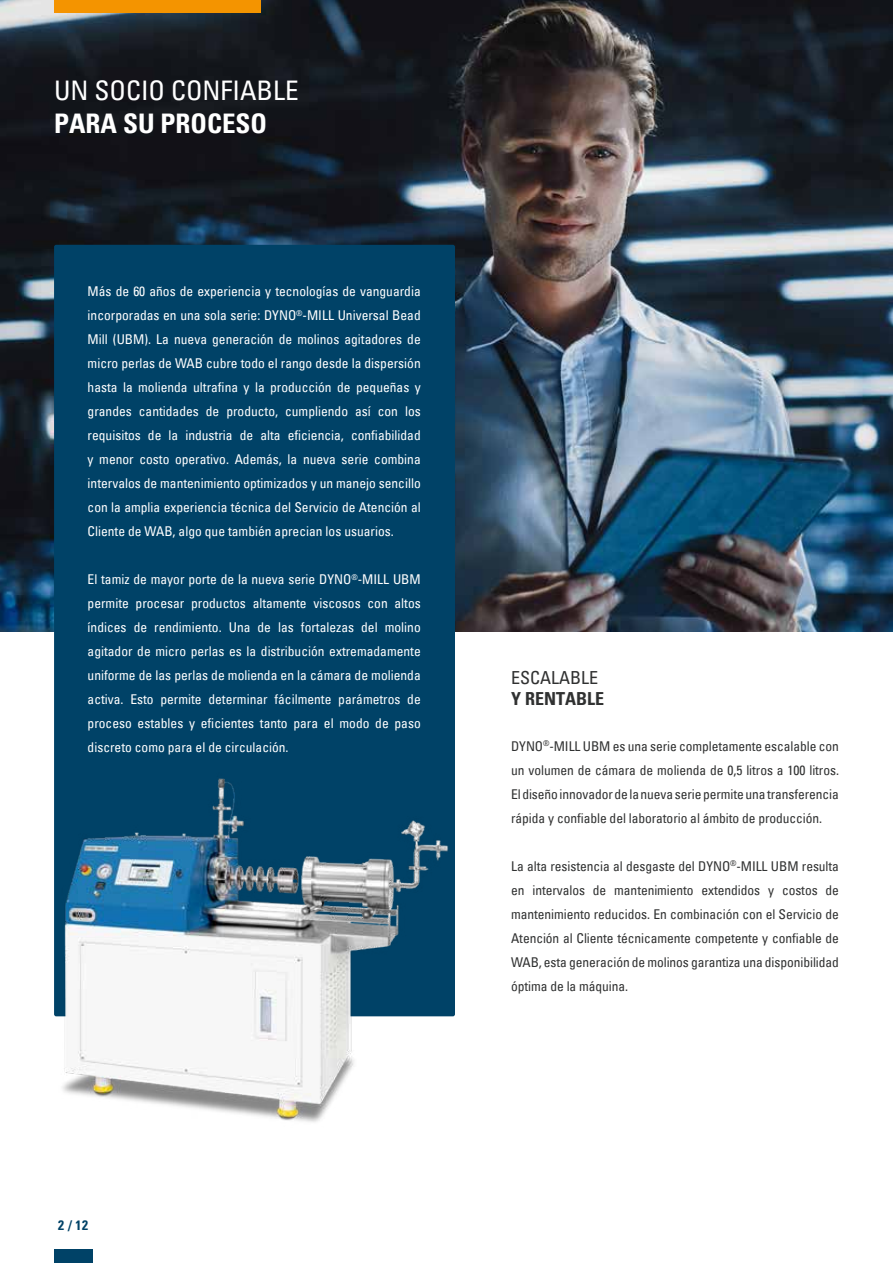
<style>
.page{position:relative;width:893px;height:1263px;background:#fff}
.page>*{position:absolute;margin:0;border:0;box-sizing:border-box;transform-origin:0 0}
.t1{font:condensed 27px "Univers LT";color:#fff}
.t2{font:700 condensed 27px "Univers";color:#fff}
.t3{font:condensed 18px "Univers LT";color:#303131}
.t4{font:700 condensed 18px "Univers";color:#303131}
.t5{font:condensed 13.5px/24px "Univers LT";color:#fff;text-align:justify}
.t6{font:condensed 13.5px/24px "Univers LT";letter-spacing:-.005em;color:#303131;text-align:justify}
.t7{font:700 condensed 13.5px "Univers";color:#004267}
</style>
<div class="page">
<img style="left:0;top:0;width:893px;height:631px">
<div style="left:54px;top:245px;width:401px;height:771px;background:#004267;border-radius:2px"></div>
<div style="left:54px;top:0;width:207px;height:13px;background:#f49400"></div>
<img style="left:54px;top:764px;width:401px;height:358px">
<div style="left:54px;top:1249px;width:38px;height:14px;background:#004267"></div>
<h1 class="t1" style="left:54px;top:75px;width:246px">UN SOCIO CONFIABLE</h1>
<h1 class="t2" style="left:54px;top:112px;width:215px">PARA SU PROCESO</h1>
<p class="t5" style="left:88px;top:279px;width:335px">Más de 60 años de experiencia y tecnologías de vanguardia incorporadas en una sola serie: DYNO<sup>®</sup>-MILL Universal Bead Mill (UBM). La nueva generación de molinos agitadores de micro perlas de WAB cubre todo el rango desde la dispersión hasta la molienda ultrafina y la producción de pequeñas y grandes cantidades de producto, cumpliendo así con los requisitos de la industria de alta eficiencia, confiabilidad y menor costo operativo. Además, la nueva serie combina intervalos de mantenimiento optimizados y un manejo sencillo con la amplia experiencia técnica del Servicio de Atención al Cliente de WAB, algo que también aprecian los usuarios.</p>
<p class="t5" style="left:88px;top:567px;width:335px">El tamiz de mayor porte de la nueva serie DYNO<sup>®</sup>-MILL UBM permite procesar productos altamente viscosos con altos índices de rendimiento. Una de las fortalezas del molino agitador de micro perlas es la distribución extremadamente uniforme de las perlas de molienda en la cámara de molienda activa. Esto permite determinar fácilmente parámetros de proceso estables y eficientes tanto para el modo de paso discreto como para el de circulación.</p>
<h2 class="t3" style="left:511px;top:667px;width:88px">ESCALABLE</h2>
<h2 class="t4" style="left:511px;top:692px;width:95px">Y RENTABLE</h2>
<p class="t6" style="left:511px;top:734px;width:329px">DYNO<sup>®</sup>-MILL UBM es una serie completamente escalable con un volumen de cámara de molienda de 0,5 litros a 100 litros.<br>El diseño innovador de la nueva serie permite una transferencia rápida y confiable del laboratorio al ámbito de producción.</p>
<p class="t6" style="left:511px;top:854px;width:329px">La alta resistencia al desgaste del DYNO<sup>®</sup>-MILL UBM resulta en intervalos de mantenimiento extendidos y costos de mantenimiento reducidos. En combinación con el Servicio de Atención al Cliente técnicamente competente y confiable de WAB, esta generación de molinos garantiza una disponibilidad óptima de la máquina.</p>
<p class="t7" style="left:58px;top:1220px;width:31px">2 / 12</p>
</div>
